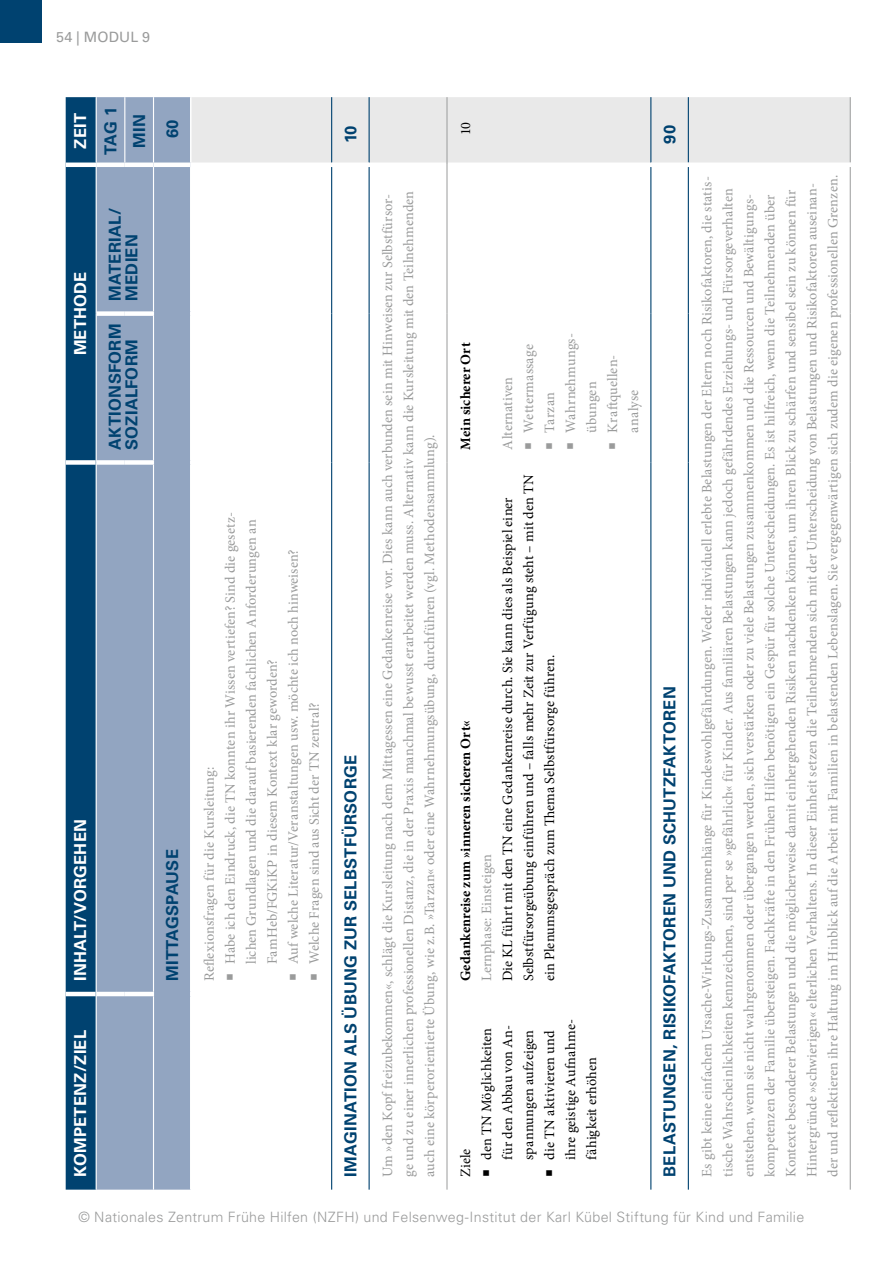
<style>
.page{position:relative;width:893px;height:1263px;background:#fff}
.page>*{position:absolute;margin:0;border:0;box-sizing:border-box;transform-origin:0 0}
.t1{font:700 16.5px/16.5px "Univers LT Std";letter-spacing:.015em;color:#004270}
.t2{font:700 16.5px "Univers LT Std";letter-spacing:.01em;color:#fff}
.t3{font:14.25px/21px "Minion Pro";letter-spacing:.005em;color:#9a9b9b}
.t4{font:14.25px/21px "Minion Pro";letter-spacing:.005em;color:#000}
.t5{font:300 14.25px "Univers LT Std";letter-spacing:.02em;color:#9a9b9b}
.t6{font:700 14.25px "Minion Pro";color:#000}
.t7{font:14.25px "Univers LT Std";letter-spacing:.01em;color:#9a9b9b}
.s1{font-size:19.5px}
</style>
<div class="page">
<div style="left:0;top:0;width:41px;height:43px;background:#004270"></div>
<div style="left:66px;top:97px;width:30px;height:1092px;background:#004270"></div>
<div style="left:97px;top:97px;width:93px;height:1092px;background:#92a5c1"></div>
<div style="left:192px;top:97px;width:658px;height:66px;background:#e9e9e9"></div>
<hr style="left:153px;top:996px;width:1px;height:193px;background:#fff">
<hr style="left:153px;top:465px;width:1px;height:527px;background:#fff">
<hr style="left:153px;top:316px;width:1px;height:144px;background:#fff">
<hr style="left:153px;top:167px;width:1px;height:144px;background:#fff">
<hr style="left:66px;top:992px;width:30px;height:4px;background:#fff">
<div style="left:66px;top:460px;width:30px;height:5px;background:#fff"></div>
<hr style="left:97px;top:992px;width:28px;height:4px;background:#fff">
<hr style="left:125px;top:992px;width:29px;height:4px;background:#fff">
<div style="left:97px;top:460px;width:28px;height:5px;background:#fff"></div>
<div style="left:125px;top:460px;width:29px;height:5px;background:#fff"></div>
<hr style="left:124px;top:97px;width:1px;height:66px;background:#fff">
<hr style="left:153px;top:97px;width:1px;height:66px;background:#fff">
<div style="left:97px;top:311px;width:28px;height:5px;background:#fff"></div>
<div style="left:125px;top:311px;width:29px;height:5px;background:#fff"></div>
<hr style="left:153px;top:163px;width:38px;height:4px;background:#fff">
<hr style="left:331px;top:994px;width:1px;height:195px;background:#004270">
<hr style="left:650px;top:994px;width:1px;height:195px;background:#004270">
<hr style="left:331px;top:462px;width:1px;height:532px;background:#004270">
<hr style="left:331px;top:314px;width:1px;height:148px;background:#004270">
<hr style="left:650px;top:462px;width:1px;height:532px;background:#004270">
<hr style="left:650px;top:314px;width:1px;height:148px;background:#004270">
<hr style="left:331px;top:167px;width:1px;height:147px;background:#004270">
<hr style="left:650px;top:167px;width:1px;height:147px;background:#004270">
<hr style="left:331px;top:97px;width:1px;height:66px;background:#004270">
<hr style="left:650px;top:97px;width:1px;height:66px;background:#004270">
<hr style="left:369px;top:994px;width:1px;height:195px;background:#004270">
<hr style="left:369px;top:462px;width:1px;height:532px;background:#004270">
<hr style="left:369px;top:314px;width:1px;height:148px;background:#004270">
<hr style="left:369px;top:167px;width:1px;height:147px;background:#004270">
<hr style="left:688px;top:994px;width:1px;height:195px;background:#004270">
<hr style="left:688px;top:462px;width:1px;height:532px;background:#004270">
<hr style="left:688px;top:314px;width:1px;height:148px;background:#004270">
<hr style="left:688px;top:167px;width:1px;height:147px;background:#004270">
<hr style="left:369px;top:97px;width:1px;height:66px;background:#004270">
<hr style="left:688px;top:97px;width:1px;height:66px;background:#004270">
<hr style="left:447px;top:994px;width:1px;height:195px;background:#9a9b9b">
<hr style="left:447px;top:462px;width:1px;height:532px;background:#9a9b9b">
<hr style="left:447px;top:314px;width:1px;height:148px;background:#9a9b9b">
<hr style="left:447px;top:165px;width:1px;height:149px;background:#9a9b9b">
<hr style="left:447px;top:97px;width:1px;height:68px;background:#9a9b9b">
<hr style="left:850px;top:994px;width:1px;height:195px;background:#9a9b9b">
<hr style="left:850px;top:462px;width:1px;height:532px;background:#9a9b9b">
<hr style="left:850px;top:314px;width:1px;height:148px;background:#9a9b9b">
<hr style="left:850px;top:167px;width:1px;height:147px;background:#9a9b9b">
<hr style="left:850px;top:97px;width:1px;height:66px;background:#9a9b9b">
<hr style="left:66px;top:163px;width:30px;height:4px;background:#fff">
<hr style="left:96px;top:163px;width:29px;height:4px;background:#fff">
<hr style="left:125px;top:163px;width:28px;height:4px;background:#fff">
<p class="t7" style="left:56px;top:29px;width:96px">54 | MODUL 9</p>
<p class="t2" style="left:71px;top:149px;width:37px;rotate:-90deg">ZEIT</p>
<p class="t1" style="left:96px;top:155px;width:49px;line-height:28.7px;text-align:center;rotate:-90deg">TAG 1<br>MIN</p>
<p class="t1" style="left:164px;top:138px;width:20px;rotate:-90deg">60</p>
<p class="t2" style="left:71px;top:355px;width:85px;rotate:-90deg">METHODE</p>
<p class="t1" style="left:107px;top:301px;width:94px;rotate:-90deg">MATERIAL/<br>MEDIEN</p>
<p class="t1" style="left:107px;top:450px;width:128px;rotate:-90deg">AKTIONSFORM<br>SOZIALFORM</p>
<p class="t2" style="left:71px;top:981px;width:164px;rotate:-90deg">INHALT/VORGEHEN</p>
<p class="t2" style="left:71px;top:1177px;width:148px;rotate:-90deg">KOMPETENZ/ZIEL</p>
<p class="t1" style="left:164px;top:981px;width:133px;rotate:-90deg">MITTAGSPAUSE</p>
<p class="t1" style="left:342px;top:143px;width:20px;rotate:-90deg">10</p>
<p class="t3" style="left:220px;top:964px;width:453px;text-indent:-17px;rotate:-90deg"><span class="s1">■</span> Habe ich den Eindruck, die TN konnten ihr Wissen vertiefen? Sind die gesetz&shy;lichen Grundlagen und die darauf basierenden fachlichen Anforderungen an<br>FamHeb/FGKiKP in diesem Kontext klar geworden?</p>
<p class="t3" style="left:283px;top:981px;width:433px;rotate:-90deg"><span class="s1">■</span> Auf welche Literatur/Veranstaltungen usw. möchte ich noch hinweisen?</p>
<p class="t3" style="left:304px;top:981px;width:280px;rotate:-90deg"><span class="s1">■</span> Welche Fragen sind aus Sicht der TN zentral?</p>
<p class="t3" style="left:199px;top:981px;width:216px;rotate:-90deg">Reflexionsfragen für die Kursleitung:</p>
<p class="t1" style="left:342px;top:1177px;width:423px;rotate:-90deg">IMAGINATION ALS ÜBUNG ZUR SELBSTFÜRSORGE</p>
<p class="t3" style="left:377px;top:1177px;width:987px;rotate:-90deg">Um »den Kopf freizubekommen«, schlägt die Kursleitung nach dem Mittagessen eine Gedankenreise vor. Dies kann auch verbunden sein mit Hinweisen zur Selbstfürsor&shy;ge und zu einer innerlichen professionellen Distanz, die in der Praxis manchmal bewusst erarbeitet werden muss. Alternativ kann die Kursleitung mit den Teilnehmenden auch eine körperorientierte Übung, wie z.B. »Tarzan« oder eine Wahrnehmungsübung, durchführen (vgl. Methodensammlung).</p>
<p class="t4" style="left:455px;top:135px;width:15px;rotate:-90deg">10</p>
<p class="t1" style="left:662px;top:144px;width:20px;rotate:-90deg">90</p>
<p class="t6" style="left:456px;top:450px;width:109px;rotate:-90deg">Mein sicherer Ort</p>
<p class="t6" style="left:455px;top:981px;width:262px;rotate:-90deg">Gedankenreise zum »inneren sicheren Ort«</p>
<p class="t3" style="left:497px;top:450px;width:74px;rotate:-90deg">Alternativen</p>
<p class="t3" style="left:518px;top:450px;width:107px;rotate:-90deg"><span class="s1">■</span> Wettermassage</p>
<p class="t3" style="left:539px;top:450px;width:59px;rotate:-90deg"><span class="s1">■</span> Tarzan</p>
<p class="t3" style="left:560px;top:433px;width:101px;text-indent:-17px;rotate:-90deg"><span class="s1">■</span> Wahrnehmungs&shy;übungen</p>
<p class="t3" style="left:602px;top:433px;width:79px;text-indent:-17px;rotate:-90deg"><span class="s1">■</span> Kraftquellen&shy;analyse</p>
<p class="t4" style="left:497px;top:981px;width:508px;rotate:-90deg">Die KL führt mit den TN eine Gedankenreise durch. Sie kann dies als Beispiel einer<br>Selbstfürsorgeübung einführen und – falls mehr Zeit zur Verfügung steht – mit den TN ein Plenumsgespräch zum Thema Selbstfürsorge führen.</p>
<p class="t3" style="left:476px;top:981px;width:129px;rotate:-90deg">Lernphase: Einsteigen</p>
<p class="t4" style="left:455px;top:1177px;width:30px;rotate:-90deg">Ziele</p>
<p class="t4" style="left:476px;top:1160px;width:136px;text-indent:-17px;rotate:-90deg"><span class="s1">■</span> den TN Möglichkeiten für den Abbau von An&shy;spannungen aufzeigen</p>
<p class="t4" style="left:539px;top:1160px;width:142px;text-indent:-17px;rotate:-90deg"><span class="s1">■</span> die TN aktivieren und ihre geistige Aufnahme&shy;fähigkeit erhöhen</p>
<p class="t1" style="left:662px;top:1177px;width:492px;rotate:-90deg">BELASTUNGEN, RISIKOFAKTOREN UND SCHUTZFAKTOREN</p>
<p class="t3" style="left:696px;top:1177px;width:1003px;rotate:-90deg">Es gibt keine einfachen Ursache-Wirkungs-Zusammenhänge für Kindeswohlgefährdungen. Weder individuell erlebte Belastungen der Eltern noch Risikofaktoren, die statis&shy;tische Wahrscheinlichkeiten kennzeichnen, sind per se »gefährlich« für Kinder. Aus familiären Belastungen kann jedoch gefährdendes Erziehungs- und Fürsorgeverhalten entstehen, wenn sie nicht wahrgenommen oder übergangen werden, sich verstärken oder zu viele Belastungen zusammenkommen und die Ressourcen und Bewältigungs&shy;kompetenzen der Familie übersteigen. Fachkräfte in den Frühen Hilfen benötigen ein Gespür für solche Unterscheidungen. Es ist hilfreich, wenn die Teilnehmenden über Kontexte besonderer Belastungen und die möglicherweise damit einhergehenden Risiken nachdenken können, um ihren Blick zu schärfen und sensibel sein zu können für Hintergründe »schwierigen« elterlichen Verhaltens. In dieser Einheit setzen die Teilnehmenden sich mit der Unterscheidung von Belastungen und Risikofaktoren auseinan&shy;der und reflektieren ihre Haltung im Hinblick auf die Arbeit mit Familien in belastenden Lebenslagen. Sie vergegenwärtigen sich zudem die eigenen professionellen Grenzen.</p>
<p class="t5" style="left:78px;top:1208px;width:727px">© Nationales Zentrum Frühe Hilfen (NZFH) und Felsenweg-Institut der Karl Kübel Stiftung für Kind und Familie</p>
</div>
